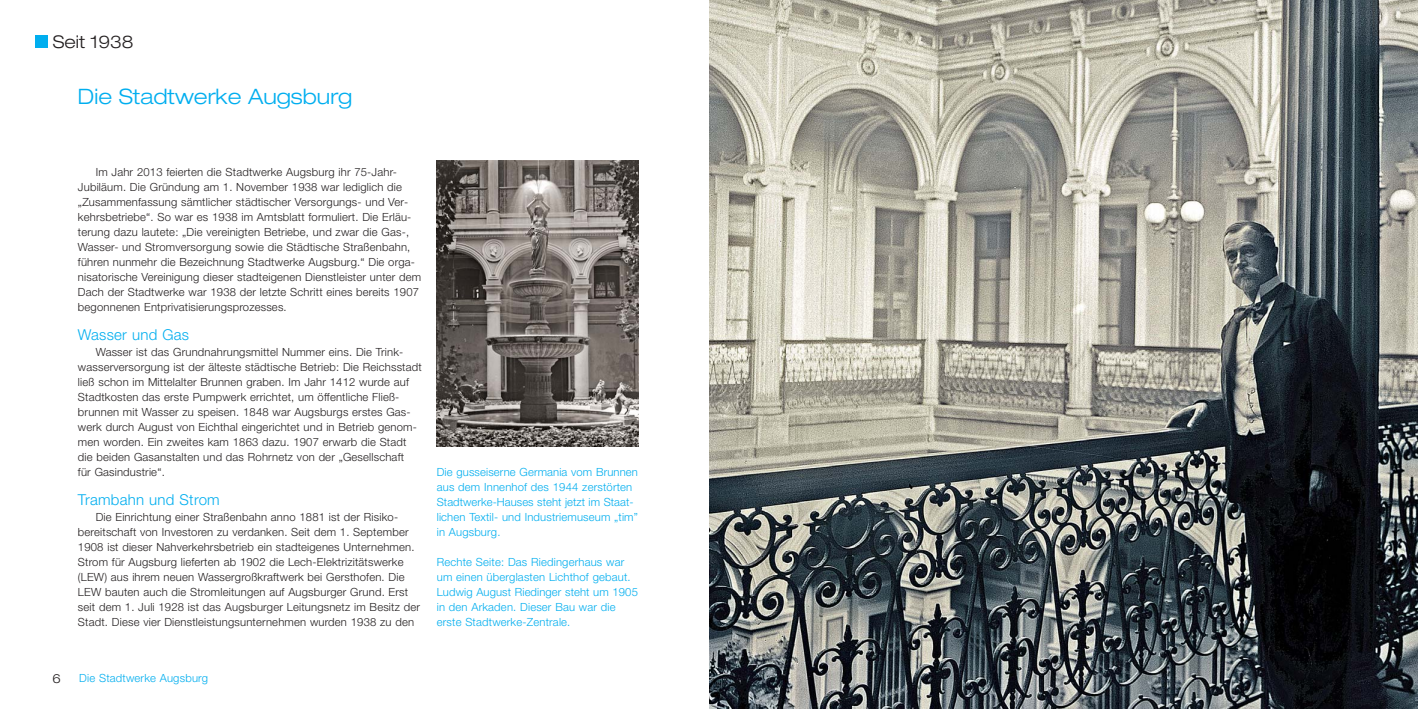
<style>
.page{position:relative;width:1418px;height:709px;background:#fff}
.page>*{position:absolute;margin:0;border:0;box-sizing:border-box;transform-origin:0 0}
.t1{font:300 expanded 21.25px "Helvetica Neue";color:#00aeef}
.t2{font:300 expanded 17.5px "Helvetica Neue";color:#231f20}
.t3{font:300 15px "Helvetica Neue";letter-spacing:.015em;color:#00aeef}
.t4{font:300 expanded 12.5px "Helvetica Neue";color:#231f20}
.t5{font:300 11.25px/15px "Helvetica Neue";letter-spacing:.015em;color:#231f20}
.t6{font:300 11.25px/15px "Helvetica Neue";letter-spacing:.015em;color:#00aeef}
</style>
<div class="page">
<div style="left:35px;top:36px;width:13px;height:12px;background:#00aeef"></div>
<img style="left:709px;top:0;width:708px;height:709px">
<img style="left:437px;top:161px;width:201px;height:285px">
<h2 class="t2" style="left:53px;top:35px;width:82px">Seit 1938</h2>
<h1 class="t1" style="left:78px;top:89px;width:276px">Die Stadtwerke Augsburg</h1>
<p class="t5" style="left:78px;top:165px;width:345px;text-indent:18px">Im Jahr 2013 feierten die Stadtwerke Augsburg ihr 75-Jahr-<br>Jubi läum. Die Gründung am 1. November 1938 war lediglich die „Zusam menfassung sämtlicher städtischer Versorgungs- und Ver - kehrs be trie be“. So war es 1938 im Amtsblatt formuliert. Die Erläu - terung dazu lautete: „Die vereinigten Betriebe, und zwar die Gas-, Wasser- und Stromversorgung sowie die Städtische Straßen bahn, führen nunmehr die Bezeichnung Stadtwerke Augsburg.“ Die orga&shy;nisatorische Verei nigung dieser stadteigenen Dienstleister unter dem Dach der Stadt werke war 1938 der letzte Schritt eines bereits 1907 begonnenen Entprivatisierungsprozesses.</p>
<h3 class="t3" style="left:78px;top:329px;width:113px">Wasser und Gas</h3>
<p class="t5" style="left:78px;top:345px;width:345px;text-indent:18px">Wasser ist das Grundnahrungsmittel Nummer eins. Die Trink - wasser versor gung ist der älteste städtische Betrieb: Die Reichsstadt ließ schon im Mittelalter Brunnen graben. Im Jahr 1412 wurde auf Stadt kosten das erste Pumpwerk errichtet, um öffentliche Fließ - brunnen mit Wasser zu speisen. 1848 war Augsburgs erstes Gas - werk durch August von Eichthal eingerichtet und in Betrieb genom&shy;men worden. Ein zweites kam 1863 dazu. 1907 erwarb die Stadt die beiden Gasanstalten und das Rohrnetz von der „Gesellschaft<br>für Gasindustrie“.</p>
<h3 class="t3" style="left:78px;top:494px;width:143px">Trambahn und Strom</h3>
<p class="t5" style="left:78px;top:510px;width:343px;text-indent:18px">Die Einrichtung einer Straßenbahn anno 1881 ist der Risi ko - bereit schaft von Investoren zu verdanken. Seit dem 1. September 1908 ist dieser Nahverkehrsbetrieb ein stadteigenes Unternehmen.<br>Strom für Augsburg lieferten ab 1902 die Lech-Elektrizitätswerke (LEW) aus ihrem neuen Wassergroßkraftwerk bei Gersthofen. Die LEW bauten auch die Stromleitungen auf Augs burger Grund. Erst seit dem 1. Juli 1928 ist das Augsburger Leitungsnetz im Besitz der Stadt. Diese vier Dienstleistungsunter nehmen wurden 1938 zu den</p>
<p class="t6" style="left:437px;top:465px;width:203px">Die gusseiserne Germania vom Brun nen aus dem Innenhof des 1944 zerstörten Stadtwerke-Hauses steht jetzt im Staat - lichen Textil- und Industrie mu seum „tim” in Augsburg.</p>
<p class="t6" style="left:437px;top:555px;width:203px">Rechte Seite: Das Riedingerhaus war um einen überglasten Lichthof gebaut.<br>Ludwig August Riedinger steht um 1905 in den Arkaden. Dieser Bau war die erste Stadtwerke-Zentrale.</p>
<p class="t4" style="left:53px;top:673px;width:10px">6</p>
<p class="t6" style="left:79px;top:671px;width:130px">Die Stadtwerke Augsburg</p>
</div>
